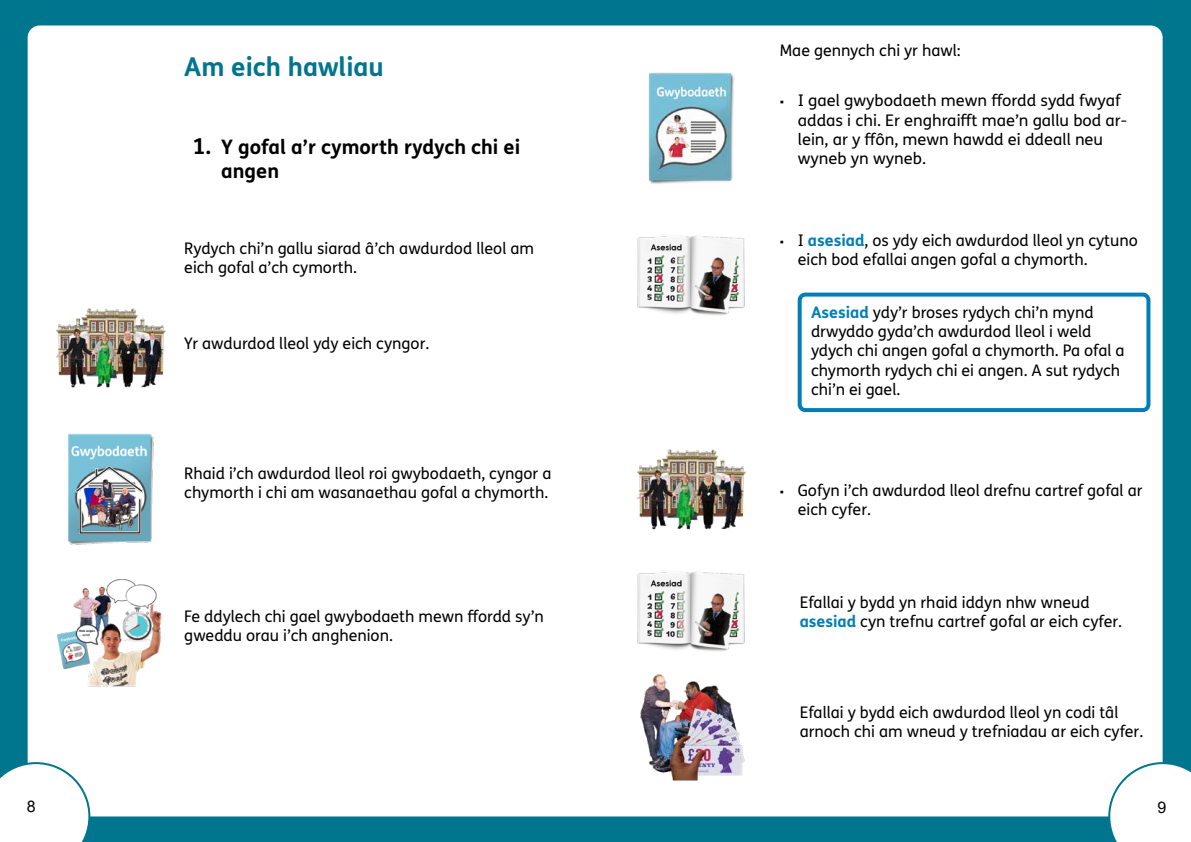
<style>
.page{position:relative;width:1191px;height:842px;background:#00768e}
.page>*{position:absolute;margin:0;border:0;box-sizing:border-box;transform-origin:0 0}
.t1{font:700 26px "FS Me Pro";color:#00768e}
.t2{font:700 20px/24px "FS Me Pro";color:#000}
.t3{font:16px/19.2px "FS Me Pro";color:#000}
.t4{font:16px "Arial";color:#000}
.s1{font-size:22px}
.s2{font-family:"Verdana";font-size:12px}
.s3{font-weight:700;color:#007eb7}
</style>
<div class="page">
<div style="left:28px;top:26px;width:1134px;height:790px;background:#fff;border-radius:12px"></div>
<img style="left:56px;top:308px;width:110px;height:80px">
<img style="left:68px;top:433px;width:86px;height:112px">
<img style="left:74px;top:465px;width:71px;height:71px">
<img style="left:56px;top:579px;width:106px;height:108px">
<img style="left:648px;top:72px;width:86px;height:112px">
<img style="left:637px;top:235px;width:108px;height:80px">
<div style="left:797px;top:293px;width:353px;height:119px;border:4px solid #007eb7;border-radius:6px"></div>
<img style="left:637px;top:449px;width:109px;height:81px">
<img style="left:637px;top:571px;width:108px;height:80px">
<img style="left:640px;top:674px;width:105px;height:107px">
<svg style="left:0;top:762px;width:90px;height:80px"></svg>
<svg style="left:1108px;top:762px;width:83px;height:80px"></svg>
<h1 class="t1" style="left:184px;top:47px;width:201px">Am eich hawliau</h1>
<h2 class="t2" style="left:221px;top:134px;width:300px;text-indent:-28px"><span class="s1">1.</span> Y gofal a’r cymorth rydych chi ei angen</h2>
<p class="t3" style="left:184px;top:238px;width:351px">Rydych chi’n gallu siarad â’ch awdurdod lleol am eich gofal a’ch cymorth.</p>
<p class="t3" style="left:184px;top:334px;width:246px">Yr awdurdod lleol ydy eich cyngor.</p>
<p class="t3" style="left:184px;top:463px;width:368px">Rhaid i’ch awdurdod lleol roi gwybodaeth, cyngor a chymorth i chi am wasanaethau gofal a chymorth.</p>
<p class="t3" style="left:184px;top:607px;width:361px">Fe ddylech chi gael gwybodaeth mewn fordd sy’n gweddu orau i’ch anghenion.</p>
<p class="t3" style="left:780px;top:40px;width:182px">Mae gennych chi yr hawl:</p>
<p class="t3" style="left:798px;top:91px;width:331px;text-indent:-18px"><span class="s2">▪</span> I gael gwybodaeth mewn fordd sydd fwyaf addas i chi. Er enghraift mae’n gallu bod ar&shy;lein, ar y fôn, mewn hawdd ei ddeall neu wyneb yn wyneb.</p>
<p class="t3" style="left:798px;top:230px;width:341px;text-indent:-18px"><span class="s2">▪</span> I <span class="s3">asesiad</span>, os ydy eich awdurdod lleol yn cytuno eich bod efallai angen gofal a chymorth.</p>
<p class="t3" style="left:811px;top:302px;width:315px"><span class="s3">Asesiad</span> ydy’r broses rydych chi’n mynd drwyddo gyda’ch awdurdod lleol i weld ydych chi angen gofal a chymorth. Pa ofal a chymorth rydych chi ei angen. A sut rydych chi’n ei gael.</p>
<p class="t3" style="left:798px;top:481px;width:346px;text-indent:-18px"><span class="s2">▪</span> Gofyn i’ch awdurdod lleol drefnu cartref gofal ar eich cyfer.</p>
<p class="t3" style="left:799px;top:593px;width:324px">Efallai y bydd yn rhaid iddyn nhw wneud <span class="s3">asesiad</span> cyn trefnu cartref gofal ar eich cyfer.</p>
<p class="t3" style="left:799px;top:702px;width:345px">Efallai y bydd eich awdurdod lleol yn codi tâl arnoch chi am wneud y trefniadau ar eich cyfer.</p>
<p class="t4" style="left:27px;top:795px;width:10px">8</p>
<p class="t4" style="left:1157px;top:796px;width:10px">9</p>
</div>
